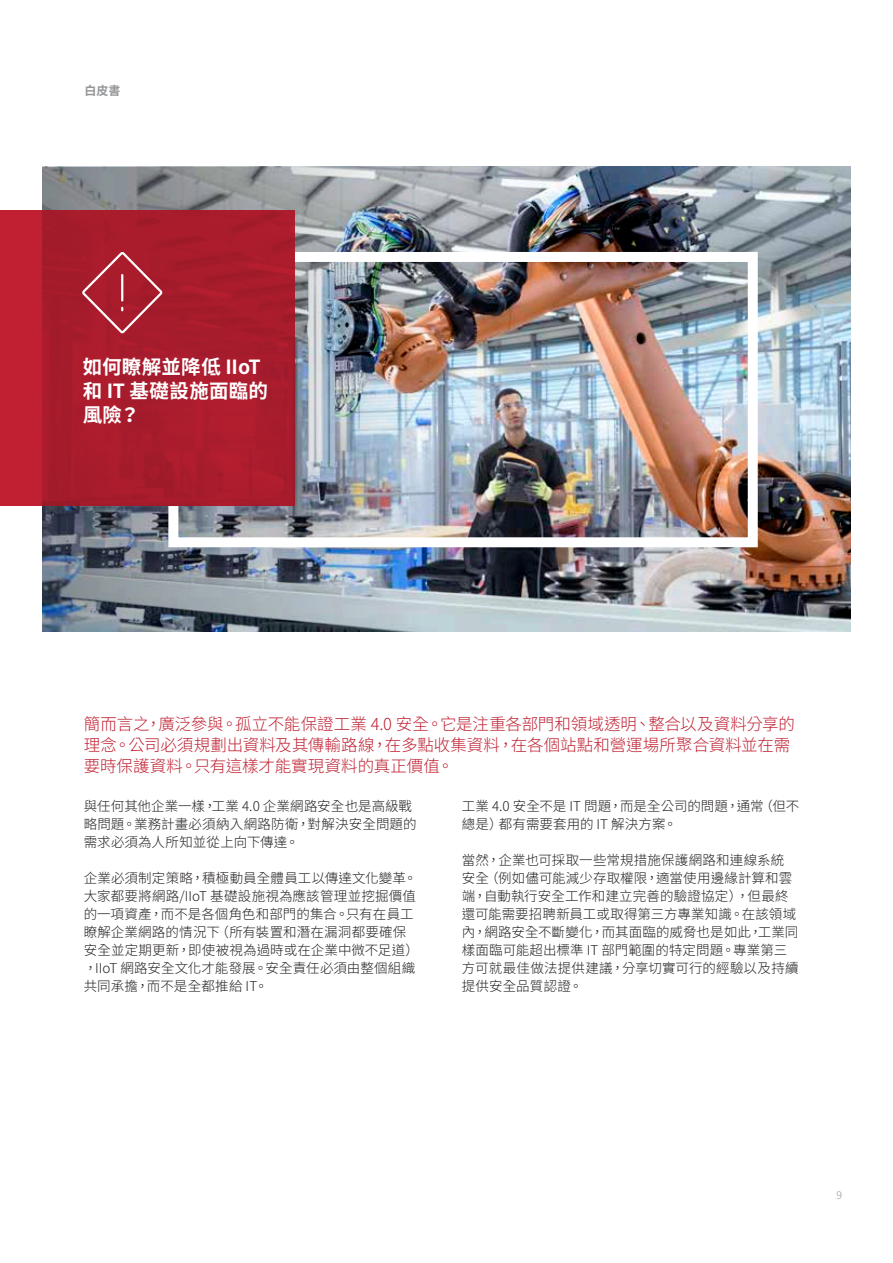
<style>
.page{position:relative;width:893px;height:1263px;background:#fff}
.page>*{position:absolute;margin:0;border:0;box-sizing:border-box;transform-origin:0 0}
.t1{font:700 19.5px/24px "Noto Sans CJ Ktc";letter-spacing:.01em;color:#fff}
.t2{font:300 16.5px/21px "Noto Sans CJ Ktc";letter-spacing:-.005em;color:#c02032}
.t3{font:300 13.5px/18px "Noto Sans CJ Ktc";letter-spacing:.01em;color:#231f20}
.t4{font:700 12px "Noto Sans CJ Ktc";color:#939597}
.t5{font:300 10.5px "Noto Sans CJ Ktc";color:#939597}
</style>
<div class="page">
<img style="left:421px;top:167px;width:429px;height:464px">
<img style="left:43px;top:167px;width:378px;height:464px">
<img style="left:163px;top:247px;width:600px;height:305px">
<svg style="left:0;top:211px;width:295px;height:295px;background:#ab1c2d"></svg>
<svg style="left:80px;top:250px;width:84px;height:86px;background:#ae2d3c"></svg>
<p class="t4" style="left:84px;top:83px;width:38px">白皮書</p>
<h1 class="t1" style="left:83px;top:355px;width:187px">如何瞭解並降低 IIoT和 IT 基礎設施面臨的風險？</h1>
<p class="t2" style="left:84px;top:713px;width:713px">簡而言之，廣泛參與。孤立不能保證工業 4.0 安全。它是注重各部門和領域透明、整合以及資料分享的理念。公司必須規劃出資料及其傳輸路線，在多點收集資料，在各個站點和營運場所聚合資料並在需要時保護資料。只有這樣才能實現資料的真正價值。</p>
<p class="t3" style="left:84px;top:797px;width:334px">與任何其他企業一樣，工業 4.0 企業網路安全也是高級戰略問題。業務計畫必須納入網路防衛，對解決安全問題的需求必須為人所知並從上向下傳達。</p>
<p class="t3" style="left:84px;top:869px;width:337px">企業必須制定策略，積極動員全體員工以傳達文化變革。大家都要將網路/IIoT 基礎設施視為應該管理並挖掘價值的一項資產，而不是各個角色和部門的集合。只有在員工瞭解企業網路的情況下（所有裝置和潛在漏洞都要確保安全並定期更新，即使被視為過時或在企業中微不足道），IIoT 網路安全文化才能發展。安全責任必須由整個組織共同承擔，而不是全都推給 IT。</p>
<p class="t3" style="left:462px;top:797px;width:339px">工業 4.0 安全不是 IT 問題，而是全公司的問題，通常（但不總是）都有需要套用的 IT 解決方案。</p>
<p class="t3" style="left:462px;top:851px;width:338px">當然，企業也可採取一些常規措施保護網路和連線系統安全（例如儘可能減少存取權限，適當使用邊緣計算和雲端，自動執行安全工作和建立完善的驗證協定），但最終還可能需要招聘新員工或取得第三方專業知識。在該領域內，網路安全不斷變化，而其面臨的威脅也是如此，工業同樣面臨可能超出標準 IT 部門範圍的特定問題。專業第三方可就最佳做法提供建議，分享切實可行的經驗以及持續提供安全品質認證。</p>
<p class="t5" style="left:836px;top:1189px;width:7px">9</p>
</div>
